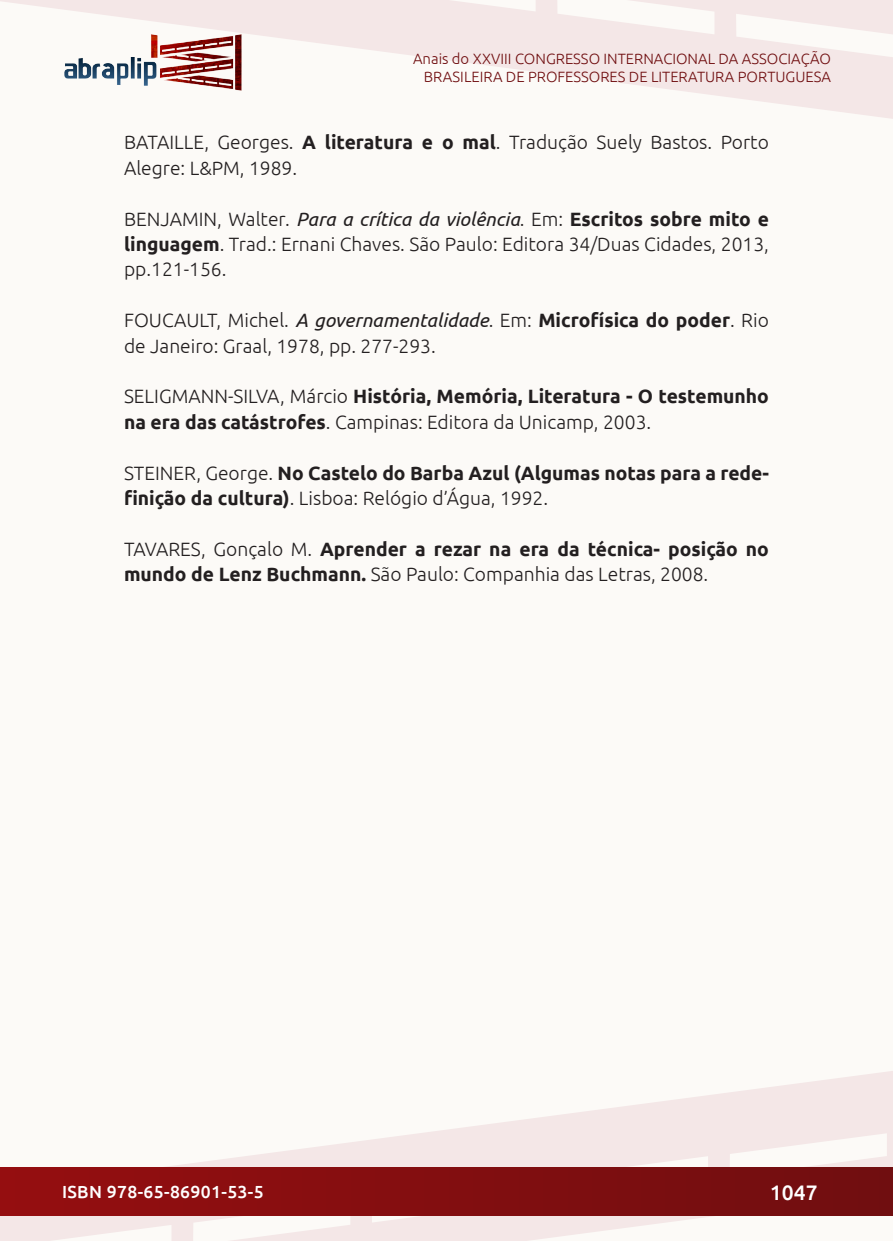
<style>
.page{position:relative;width:893px;height:1241px;background:#fff}
.page>*{position:absolute;margin:0;border:0;box-sizing:border-box;transform-origin:0 0}
.t1{font:500 21px "Ubuntu";color:#fff}
._10_REFERÊNCIAS{font:700 19.25px/25.4px "Ubuntu";color:#231f20}
._10_REFERÊNCIAS-2{font:300 19.25px/25.4px "Ubuntu";color:#231f20}
.t2{font:500 17.5px "Ubuntu";letter-spacing:.02em;color:#fff}
.t3{font:300 14.88px/17.8px "Ubuntu";color:#700e10;text-align:right}
.s1{font-weight:700}
.s2{font-weight:400;font-style:italic}
.s3{font-weight:300}
</style>
<div class="page">
<div style="left:0;top:0;width:893px;height:1240px;background:#fcfaf7"></div>
<svg style="left:0;top:1071px;width:893px;height:169px"></svg>
<svg style="left:0;top:0;width:893px;height:119px"></svg>
<div style="left:1px;top:1167px;width:891px;height:47px;background:linear-gradient(to right,#950e10,#700e10)"></div>
<img style="left:62px;top:31px;width:182px;height:62px">
<p class="t3" style="left:413px;top:49px;width:419px">Anais do XXVIII CONGRESSO INTERNACIONAL DA ASSOCIAÇÃO<br>BRASILEIRA DE PROFESSORES DE LITERATURA PORTUGUESA</p>
<p class="_10_REFERÊNCIAS-2" style="left:124px;top:129px;width:646px">BATAILLE, Georges. <span class="s1">A literatura e o mal</span>. Tradução Suely Bastos. Porto<br>Alegre: L&amp;PM, 1989.</p>
<p class="_10_REFERÊNCIAS-2" style="left:124px;top:205px;width:646px;text-align:justify">BENJAMIN, Walter. <span class="s2">Para a crítica da violência</span>. Em: <span class="s1">Escritos sobre mito e linguagem</span>. Trad.: Ernani Chaves. São Paulo: Editora 34/Duas Cidades, 2013, pp.121-156.</p>
<p class="_10_REFERÊNCIAS-2" style="left:124px;top:307px;width:646px">FOUCAULT, Michel. <span class="s2">A governamentalidade</span>. Em: <span class="s1">Microfísica do poder</span>. Rio de Janeiro: Graal, 1978, pp. 277-293.</p>
<p class="_10_REFERÊNCIAS" style="left:124px;top:383px;width:646px"><span class="s3">SELIGMANN-SILVA, Márcio</span> História, Memória, Literatura - O testemunho na era das catástrofes<span class="s3">. Campinas: Editora da Unicamp, 2003.</span></p>
<p class="_10_REFERÊNCIAS" style="left:124px;top:459px;width:646px"><span class="s3">STEINER, George.</span> No Castelo do Barba Azul (Algumas notas para a rede&shy;finição da cultura)<span class="s3">. Lisboa: Relógio d’Água, 1992.</span></p>
<p class="_10_REFERÊNCIAS" style="left:124px;top:536px;width:646px"><span class="s3">TAVARES, Gonçalo M.</span> Aprender a rezar na era da técnica- posição no mundo de Lenz Buchmann. <span class="s3">São Paulo: Companhia das Letras, 2008.</span></p>
<p class="t2" style="left:62px;top:1180px;width:203px">ISBN 978-65-86901-53-5</p>
<p class="t1" style="left:770px;top:1178px;width:49px">1047</p>
</div>
